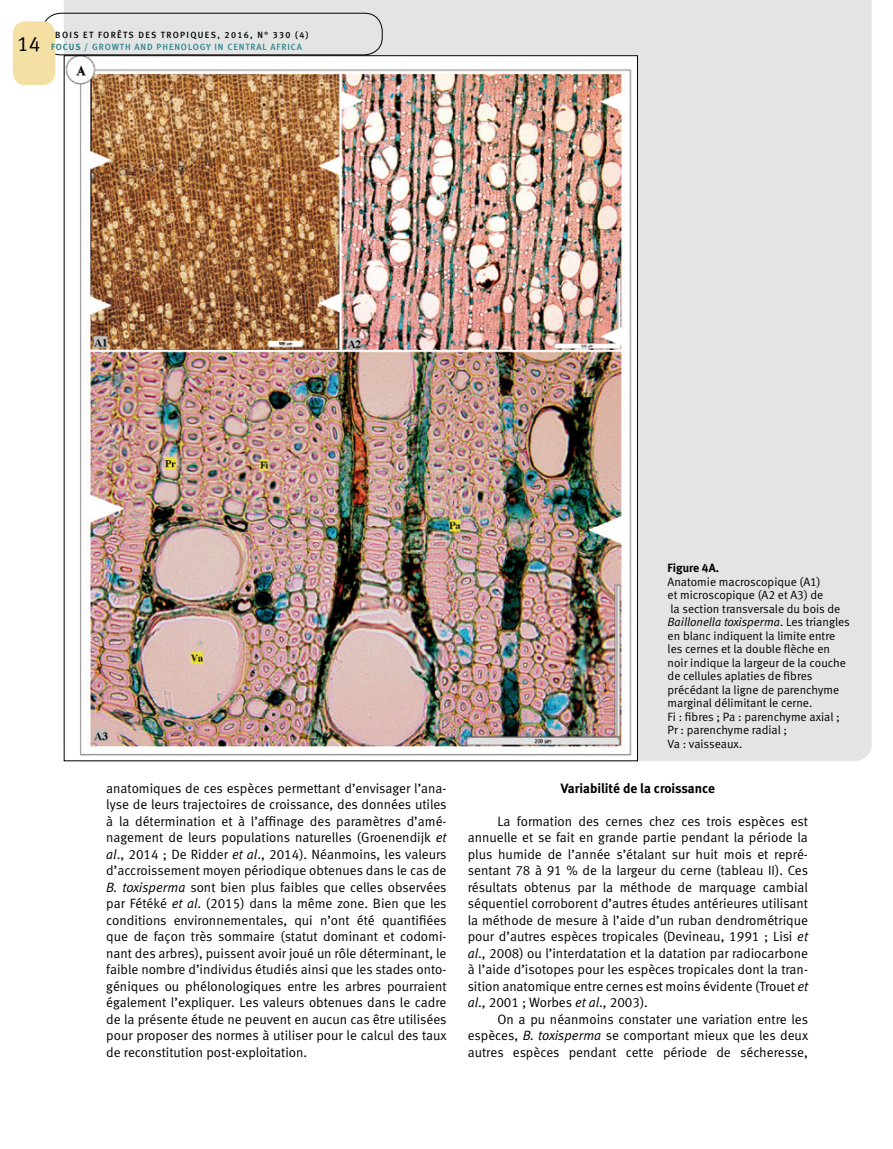
<style>
.page{position:relative;width:893px;height:1149px;background:#fff}
.page>*{position:absolute;margin:0;border:0;box-sizing:border-box;transform-origin:0 0}
.t1{font:21px "Meta Normal LF";color:#000}
.t2{font:13.5px/16.5px "Meta Normal LF";color:#000;text-align:justify}
.t3{font:13.5px "Meta Bold LF";letter-spacing:-.005em;color:#000}
.t4{font:12px/13.5px "Meta Normal LF";color:#000}
.t5{font:12px "Meta Bold LF";color:#000}
.t6{font:9px/12px "Meta Medium LF";letter-spacing:.1em;color:#000}
.s1{font-family:"Meta Bold LF";color:#2e858e}
.s2{color:#2e858e}
.s3{font-style:italic}
</style>
<div class="page">
<div style="left:64px;top:0;width:808px;height:761px;background:#e3e4e4"></div>
<img style="left:66px;top:57px;width:567px;height:697px">
<div style="left:43px;top:13px;width:340px;height:42px;border:1px solid #000;border-radius:18px"></div>
<div style="left:13px;top:21px;width:42px;height:64px;background:#f4dfa5;border-radius:13px"></div>
<h1 class="t1" style="left:17px;top:32px;width:25px">14</h1>
<p class="t6" style="left:51px;top:28px;width:259px;text-indent:4px">BOIS ET FORÊTS DES TROPIQUES, 2016, N° 330 (4)<br><span class="s1">FOCUS /</span> <span class="s2">GROWTH AND PHENOLOGY IN CENTRAL AFRICA</span></p>
<p class="t5" style="left:668px;top:560px;width:53px">Figure 4A.</p>
<p class="t4" style="left:668px;top:574px;width:184px">Anatomie macroscopique (A1)<br>et microscopique (A2 et A3) de<br>la section transversale du bois de<br><span class="s3">Baillonella toxisperma</span>. Les triangles en blanc indiquent la limite entre les cernes et la double flèche en noir indique la largeur de la couche de cellules aplaties de fibres précédant la ligne de parenchyme marginal délimitant le cerne.<br>Fi : fibres ; Pa : parenchyme axial ;<br>Pr : parenchyme radial ;<br>Va : vaisseaux.</p>
<p class="t2" style="left:106px;top:779px;width:342px">anatomiques de ces espèces permettant d’envisager l’ana&shy;lyse de leurs trajectoires de croissance, des données utiles à la détermination et à l’affinage des paramètres d’amé&shy;nagement de leurs populations naturelles (Groenendijk <span class="s3">et al</span>., 2014 ; De Ridder <span class="s3">et al</span>., 2014). Néanmoins, les valeurs d’accroissement moyen périodique obtenues dans le cas de <span class="s3">B. toxisperma</span> sont bien plus faibles que celles observées par Fétéké <span class="s3">et al</span>. (2015) dans la même zone. Bien que les conditions environnementales, qui n’ont été quantifiées que de façon très sommaire (statut dominant et codomi&shy;nant des arbres), puissent avoir joué un rôle déterminant, le faible nombre d’individus étudiés ainsi que les stades onto&shy;géniques ou phélonologiques entre les arbres pourraient également l’expliquer. Les valeurs obtenues dans le cadre de la présente étude ne peuvent en aucun cas être utilisées pour proposer des normes à utiliser pour le calcul des taux de reconstitution post-exploitation.</p>
<p class="t3" style="left:561px;top:779px;width:155px">Variabilité de la croissance</p>
<p class="t2" style="left:468px;top:812px;width:342px;text-indent:30px">La formation des cernes chez ces trois espèces est annuelle et se fait en grande partie pendant la période la plus humide de l’année s’étalant sur huit mois et repré&shy;sentant 78 à 91 % de la largeur du cerne (tableau II). Ces résultats obtenus par la méthode de marquage cambial séquentiel corroborent d’autres études antérieures utilisant la méthode de mesure à l’aide d’un ruban dendrométrique pour d’autres espèces tropicales (Devineau, 1991 ; Lisi <span class="s3">et al</span>., 2008) ou l’interdatation et la datation par radiocarbone à l’aide d’isotopes pour les espèces tropicales dont la tran&shy;sition anatomique entre cernes est moins évidente (Trouet <span class="s3">et al</span>., 2001 ; Worbes <span class="s3">et al</span>., 2003).</p>
<p class="t2" style="left:468px;top:1010px;width:342px;text-indent:30px">On a pu néanmoins constater une variation entre les espèces, <span class="s3">B. toxisperma</span> se comportant mieux que les deux autres espèces pendant cette période de sécheresse,</p>
</div>
